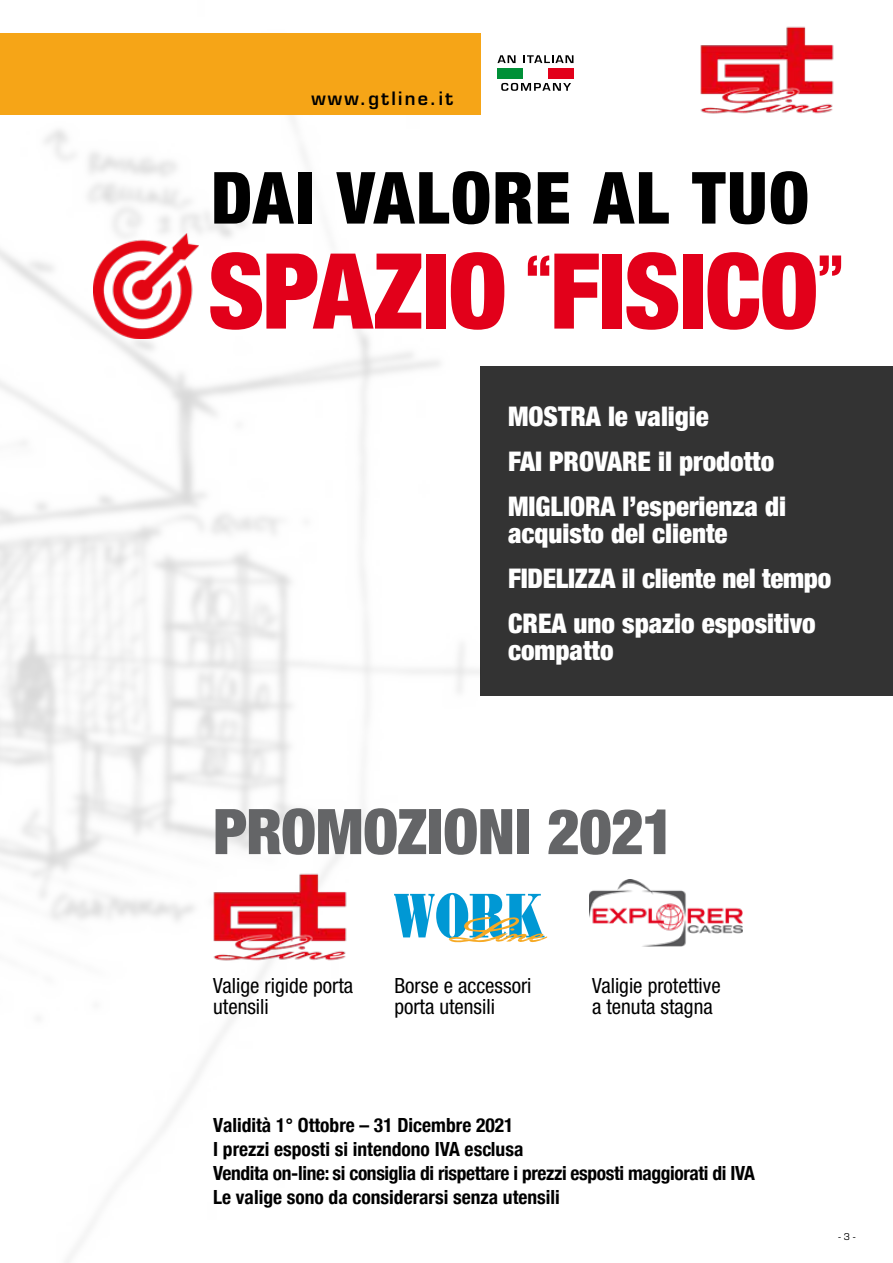
<style>
.page{position:relative;width:893px;height:1263px;background:#fff}
.page>*{position:absolute;margin:0;border:0;box-sizing:border-box;transform-origin:0 0}
.t1{font:900 condensed 105px "Helvetica Neue";letter-spacing:-.015em;color:#e2001a}
.t2{font:900 condensed 72px "Helvetica Neue";letter-spacing:.025em;color:#000}
.t3{font:900 condensed 63px "Helvetica Neue";letter-spacing:-.01em;color:#646567}
.t4{font:900 condensed 27px/45px "Helvetica Neue";color:#fff}
.t5{font:condensed 21px/21px "Helvetica Neue";color:#000}
.t6{font:700 condensed 19.5px/24px "Helvetica Neue";color:#000}
.t7{font:600 18px "Eurostile";letter-spacing:.125em;color:#000}
.t8{font:9px "Eurostile";color:#000}
</style>
<div class="page">
<img style="left:0;top:33px;width:480px;height:1230px">
<div style="left:0;top:34px;width:480px;height:81px;background:#f6a517"></div>
<img style="left:700px;top:26px;width:134px;height:88px">
<svg style="left:394px;top:893px;width:154px;height:50px"></svg>
<img style="left:590px;top:880px;width:152px;height:67px">
<div style="left:480px;top:367px;width:413px;height:329px;background:#333"></div>
<img style="left:94px;top:234px;width:104px;height:105px">
<img style="left:205px;top:865px;width:149px;height:100px">
<svg style="left:497px;top:55px;width:19px;height:8px"></svg>
<svg style="left:523px;top:55px;width:50px;height:8px"></svg>
<svg style="left:501px;top:83px;width:70px;height:8px"></svg>
<div style="left:497px;top:68px;width:26px;height:10px;background:#009037"></div>
<div style="left:548px;top:68px;width:26px;height:10px;background:#e2001a"></div>
<p class="t7" style="left:311px;top:87px;width:143px">www.gtline.it</p>
<h2 class="t2" style="left:211px;top:139px;width:599px">DAI VALORE AL TUO</h2>
<h1 class="t1" style="left:208px;top:205px;width:637px">SPAZIO <sup>“</sup>FISICO<sup>”</sup></h1>
<h3 class="t4" style="left:508px;top:392px;width:280px">MOSTRA le valigie<br>FAI PROVARE il prodotto<br>MIGLIORA l’esperienza di</h3>
<h3 class="t4" style="left:508px;top:509px;width:325px">acquisto del cliente<br>FIDELIZZA il cliente nel tempo<br>CREA uno spazio espositivo</h3>
<h3 class="t4" style="left:508px;top:626px;width:107px">compatto</h3>
<h3 class="t3" style="left:213px;top:780px;width:463px">PROMOZIONI 2021</h3>
<p class="t5" style="left:213px;top:975px;width:141px">Valige rigide porta utensili</p>
<p class="t5" style="left:394px;top:975px;width:139px">Borse e accessori porta utensili</p>
<p class="t5" style="left:592px;top:975px;width:130px">Valigie protettive a tenuta stagna</p>
<p class="t6" style="left:213px;top:1111px;width:543px">Validità 1° Ottobre – 31 Dicembre 2021<br>I prezzi esposti si intendono IVA esclusa<br>Vendita on-line: si consiglia di rispettare i prezzi esposti maggiorati di IVA Le valige sono da considerarsi senza utensili</p>
<p class="t8" style="left:838px;top:1232px;width:19px">- 3 -</p>
</div>
